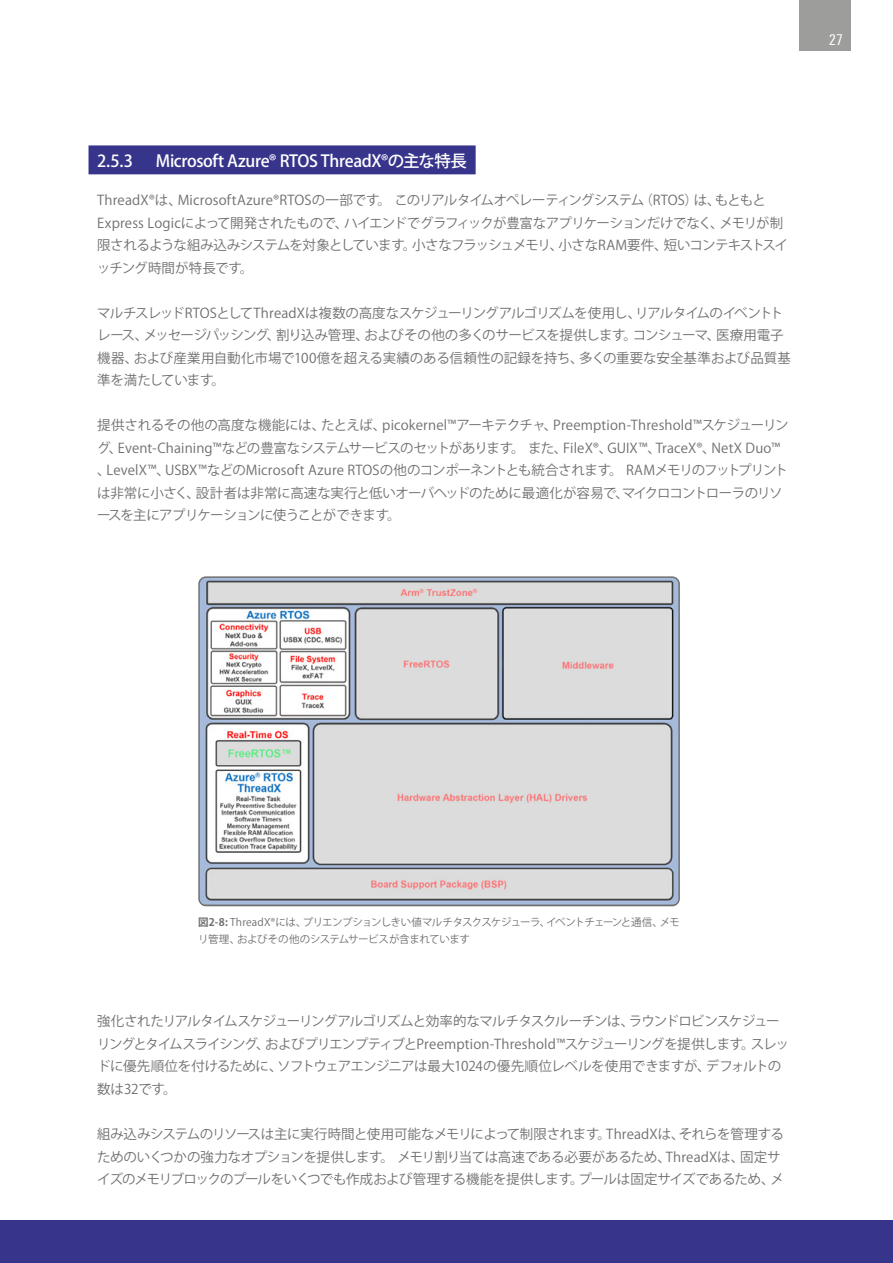
<style>
.page{position:relative;width:893px;height:1263px;background:#fff}
.page>*{position:absolute;margin:0;border:0;box-sizing:border-box;transform-origin:0 0}
.t1{font:500 16.5px "Koz Go Pr 6 N";letter-spacing:-.025em;color:#fff}
.t2{font:15px "Linotype Univers 420 Cn";color:#fff}
.t3{font:13.5px/22.5px "Koz Go Pr 6 N";letter-spacing:-.025em;color:#706f6f}
.t4{font:10.5px/16.5px "Koz Go Pr 6 N";letter-spacing:-.035em;color:#706f6f}
.s1{font-weight:700}
</style>
<div class="page">
<div style="left:799px;top:0;width:51px;height:51px;background:#9d9d9c"></div>
<div style="left:0;top:1220px;width:893px;height:43px;background:#37348b"></div>
<div style="left:89px;top:145px;width:387px;height:29px;background:#37348b"></div>
<img style="left:199px;top:578px;width:480px;height:327px">
<div style="left:198px;top:576px;width:482px;height:330px;border:1px solid #706f6f;border-radius:7px"></div>
<p class="t2" style="left:829px;top:31px;width:15px">27</p>
<p class="t1" style="left:97px;top:151px;width:37px">2.5.3</p>
<p class="t1" style="left:156px;top:151px;width:313px">Microsoft Azure® RTOS ThreadX®の主な特長</p>
<p class="t3" style="left:97px;top:189px;width:692px">ThreadX®は、MicrosoftAzure®RTOSの一部です。 このリアルタイムオペレーティングシステム（RTOS）は、もともとExpress Logicによって開発されたもので、ハイエンドでグラフィックが豊富なアプリケーションだけでなく、メモリが制限されるような組み込みシステムを対象としています。小さなフラッシュメモリ、小さなRAM要件、短いコンテキストスイッチング時間が特長です。</p>
<p class="t3" style="left:97px;top:302px;width:695px">マルチスレッドRTOSとしてThreadXは複数の高度なスケジューリングアルゴリズムを使用し、リアルタイムのイベントトレース、メッセージパッシング、割り込み管理、およびその他の多くのサービスを提供します。コンシューマ、医療用電子機器、および産業用自動化市場で100億を超える実績のある信頼性の記録を持ち、多くの重要な安全基準および品質基準を満たしています。</p>
<p class="t3" style="left:97px;top:414px;width:693px">提供されるその他の高度な機能には、たとえば、picokernel™アーキテクチャ、Preemption-Threshold™スケジューリング、Event-Chaining™などの豊富なシステムサービスのセットがあります。 また、FileX®、GUIX™、TraceX®、NetX Duo™、LevelX™、USBX™などのMicrosoft Azure RTOSの他のコンポーネントとも統合されます。 RAMメモリのフットプリントは非常に小さく、設計者は非常に高速な実行と低いオーバヘッドのために最適化が容易で、マイクロコントローラのリソースを主にアプリケーションに使うことができます。</p>
<p class="t4" style="left:198px;top:914px;width:483px"><span class="s1">図2-8:</span> ThreadX®には、プリエンプションしきい値マルチタスクスケジューラ、イベントチェーンと通信、メモリ管理、およびその他のシステムサービスが含まれています</p>
<p class="t3" style="left:97px;top:1010px;width:693px">強化されたリアルタイムスケジューリングアルゴリズムと効率的なマルチタスクルーチンは、ラウンドロビンスケジューリングとタイムスライシング、およびプリエンプティブとPreemption-Threshold™スケジューリングを提供します。スレッドに優先順位を付けるために、ソフトウェアエンジニアは最大1024の優先順位レベルを使用できますが、デフォルトの数は32です。</p>
<p class="t3" style="left:97px;top:1123px;width:688px">組み込みシステムのリソースは主に実行時間と使用可能なメモリによって制限されます。ThreadXは、それらを管理するためのいくつかの強力なオプションを提供します。 メモリ割り当ては高速である必要があるため、ThreadXは、固定サイズのメモリブロックのプールをいくつでも作成および管理する機能を提供します。プールは固定サイズであるため、メ</p>
</div>
